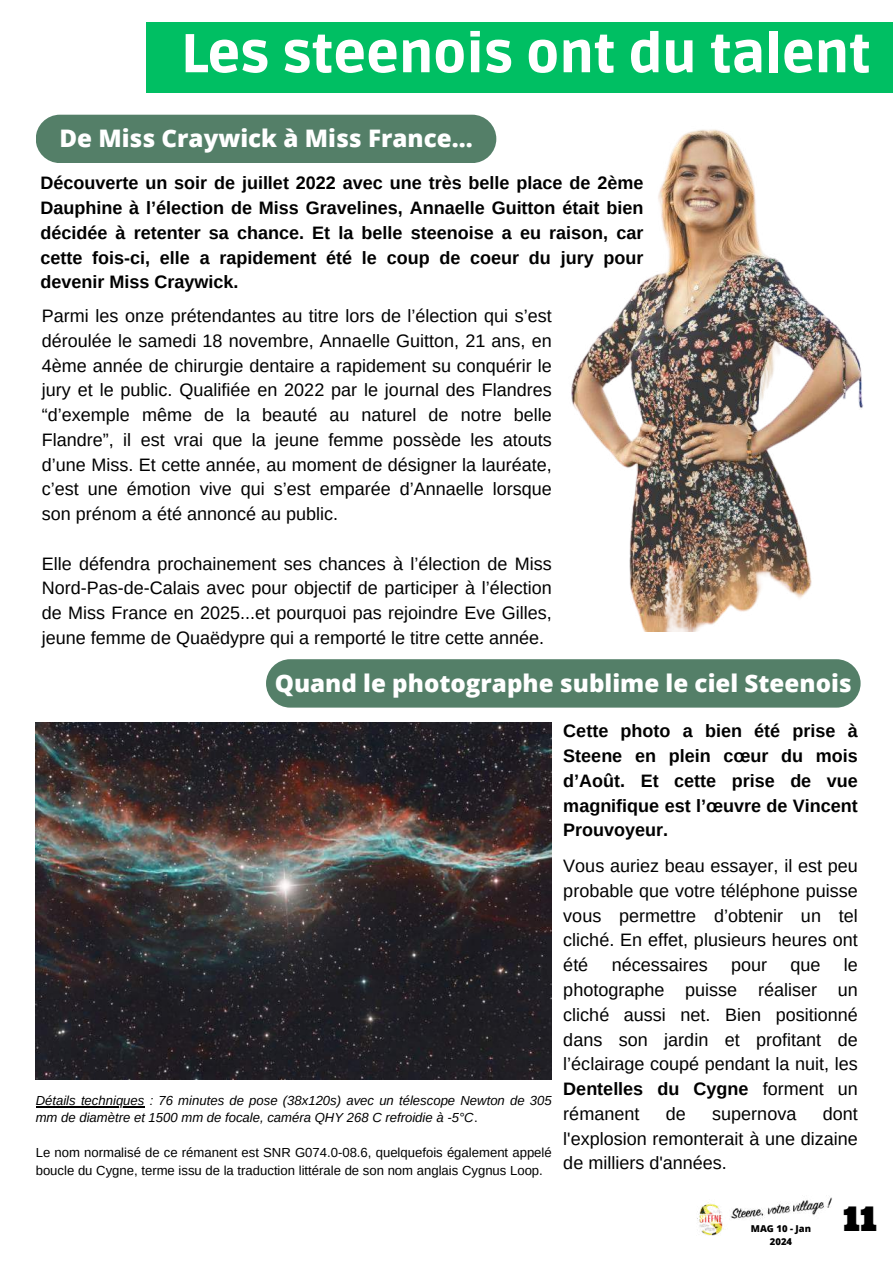
<style>
.page{position:relative;width:893px;height:1264px;background:#fff}
.page>*{position:absolute;margin:0;border:0;box-sizing:border-box;transform-origin:0 0}
.t1{font:900 54.3px "Ruda";color:#fff}
.t2{font:34.05px "Ultra";color:#000}
.t3{font:800 24.15px "Open Sans";color:#fff}
.t4{font:18px/24.8px "Arimo";color:#000;text-align:justify}
.t5{font:700 18px/24.8px "Arimo";color:#000;text-align:justify}
.t6{font:13.05px/17.5px "Arimo";color:#000}
.t7{font:italic 13.05px/17.5px "Arimo";color:#000}
.t8{font:800 9.45px "Open Sans";color:#000}
.s1{font-weight:700}
.s2{font-style:normal}
</style>
<div class="page">
<div style="left:146px;top:22px;width:746px;height:70px;background:#00bf63"></div>
<div style="left:36px;top:115px;width:460px;height:48px;background:#547f68;border-radius:24px"></div>
<img style="left:571px;top:129px;width:292px;height:502px">
<img style="left:36px;top:722px;width:515px;height:357px">
<div style="left:266px;top:659px;width:594px;height:48px;background:#547f68;border-radius:24px"></div>
<hr style="left:36px;top:1105px;width:108px;height:2px;background:#000">
<img style="left:730px;top:1197px;width:102px;height:23px">
<img style="left:697px;top:1202px;width:26px;height:34px">
<h1 class="t1" style="left:181px;top:22px;width:691px">Les steenois ont du talent</h1>
<h3 class="t3" style="left:59px;top:121px;width:415px">De Miss Craywick à Miss France...</h3>
<p class="t5" style="left:40px;top:171px;width:604px">Découverte un soir de juillet 2022 avec une très belle place de 2ème Dauphine à l’élection de Miss Gravelines, Annaelle Guitton était bien décidée à retenter sa chance. Et la belle steenoise a eu raison, car cette fois-ci, elle a rapidement été le coup de coeur du jury pour devenir Miss Craywick.</p>
<p class="t4" style="left:42px;top:303px;width:511px">Parmi les onze prétendantes au titre lors de l’élection qui s’est déroulée le samedi 18 novembre, Annaelle Guitton, 21 ans, en 4ème année de chirurgie dentaire a rapidement su conquérir le jury et le public. Qualifiée en 2022 par le journal des Flandres “d’exemple même de la beauté au naturel de notre belle Flandre”, il est vrai que la jeune femme possède les atouts d’une Miss. Et cette année, au moment de désigner la lauréate, c’est une émotion vive qui s’est emparée d’Annaelle lorsque son prénom a été annoncé au public.</p>
<p class="t4" style="left:42px;top:551px;width:511px">Elle défendra prochainement ses chances à l’élection de Miss Nord-Pas-de-Calais avec pour objectif de participer à l’élection de Miss France en 2025...et pourquoi pas rejoindre Eve Gilles, jeune femme de Quaëdypre qui a remporté le titre cette année.</p>
<h3 class="t3" style="left:275px;top:666px;width:578px">Quand le photographe sublime le ciel Steenois</h3>
<p class="t5" style="left:563px;top:718px;width:296px">Cette photo a bien été prise à Steene en plein cœur du mois d’Août. Et cette prise de vue magnifique est l’œuvre de Vincent Prouvoyeur.</p>
<p class="t4" style="left:563px;top:853px;width:296px">Vous auriez beau essayer, il est peu probable que votre téléphone puisse vous permettre d’obtenir un tel cliché. En effet, plusieurs heures ont été</p>
<p class="t4" style="left:611px;top:952px;width:98px">nécessaires</p>
<p class="t4" style="left:731px;top:952px;width:38px">pour</p>
<p class="t4" style="left:790px;top:952px;width:32px">que</p>
<p class="t4" style="left:563px;top:952px;width:296px;text-indent:280px">le photographe puisse réaliser un cliché aussi net. Bien positionné dans son jardin et profitant de l’éclairage coupé pendant la nuit, les <span class="s1">Dentelles du Cygne</span> forment un rémanent</p>
<p class="t7" style="left:36px;top:1091px;width:517px">Détails techniques : 76 minutes de pose (38x120s) avec un télescope Newton de 305 mm de diamètre et 1500 mm de focale, caméra QHY 268 C refroidie à -5°C<span class="s2">.</span></p>
<p class="t6" style="left:36px;top:1143px;width:517px">Le nom normalisé de ce rémanent est SNR G074.0-08.6, quelquefois également appelé boucle du Cygne, terme issu de la traduction littérale de son nom anglais Cygnus Loop.</p>
<p class="t4" style="left:563px;top:1101px;width:296px;text-indent:259px">dont l'explosion remonterait à une dizaine de milliers d'années.</p>
<p class="t4" style="left:665px;top:1101px;width:22px">de</p>
<p class="t4" style="left:712px;top:1101px;width:86px">supernova</p>
<p class="t8" style="left:750px;top:1221px;width:62px">MAG 10 - Jan</p>
<p class="t8" style="left:769px;top:1235px;width:24px">2024</p>
<h2 class="t2" style="left:843px;top:1196px;width:35px">11</h2>
</div>
